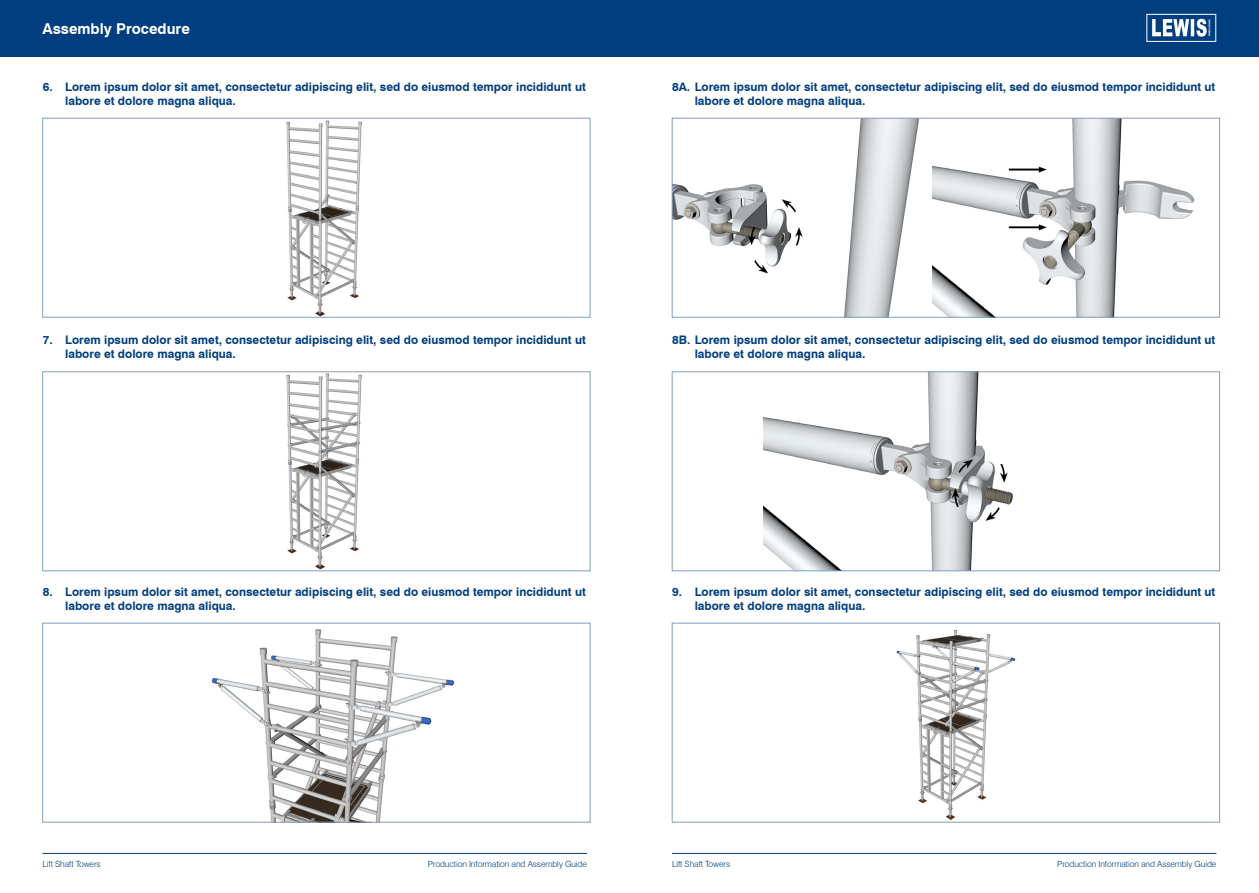
<style>
.page{position:relative;width:1259px;height:893px;background:#fff}
.page>*{position:absolute;margin:0;border:0;box-sizing:border-box;transform-origin:0 0}
.Subtitle{font:700 14.85px "Swiss 721 BT";color:#fff}
.Product_Titles{font:700 11.85px/14px "Swiss 721 BT";color:#013e7f}
.t1{font:300 8.55px "Swiss 721 BT";letter-spacing:-.01em;color:#013e7f}
</style>
<div class="page">
<div style="left:0;top:0;width:629px;height:56px;background:#013e7f"></div>
<div style="left:629px;top:0;width:630px;height:56px;background:#013e7f"></div>
<hr style="left:43px;top:853px;width:544px;height:1px;background:#013e7f">
<hr style="left:672px;top:853px;width:544px;height:1px;background:#013e7f">
<div style="left:1146px;top:14px;width:70px;height:28px;background:#013e7f;border:1px solid #fff"></div>
<img style="left:1152px;top:18px;width:59px;height:19px">
<img style="left:674px;top:120px;width:521px;height:195px">
<img style="left:286px;top:120px;width:76px;height:195px">
<div style="left:43px;top:118px;width:547px;height:199px;border:1px solid #809fbf"></div>
<img style="left:286px;top:374px;width:76px;height:195px">
<div style="left:43px;top:372px;width:547px;height:199px;border:1px solid #809fbf"></div>
<img style="left:211px;top:629px;width:244px;height:191px">
<div style="left:43px;top:623px;width:547px;height:199px;border:1px solid #809fbf"></div>
<img style="left:763px;top:374px;width:250px;height:195px">
<div style="left:672px;top:372px;width:547px;height:199px;border:1px solid #809fbf"></div>
<img style="left:896px;top:630px;width:120px;height:190px">
<div style="left:672px;top:623px;width:547px;height:199px;border:1px solid #809fbf"></div>
<div style="left:672px;top:118px;width:547px;height:199px;border:1px solid #809fbf"></div>
<p class="Subtitle" style="left:43px;top:20px;width:149px">Assembly Procedure</p>
<p class="Product_Titles" style="left:65px;top:80px;width:522px;text-indent:-23px">6. Lorem ipsum dolor sit amet, consectetur adipiscing elit, sed do eiusmod tempor incididunt ut labore et dolore magna aliqua.</p>
<p class="Product_Titles" style="left:694px;top:80px;width:522px;text-indent:-22px">8A. Lorem ipsum dolor sit amet, consectetur adipiscing elit, sed do eiusmod tempor incididunt ut labore et dolore magna aliqua.</p>
<p class="Product_Titles" style="left:65px;top:333px;width:522px;text-indent:-23px">7. Lorem ipsum dolor sit amet, consectetur adipiscing elit, sed do eiusmod tempor incididunt ut labore et dolore magna aliqua.</p>
<p class="Product_Titles" style="left:694px;top:333px;width:522px;text-indent:-22px">8B. Lorem ipsum dolor sit amet, consectetur adipiscing elit, sed do eiusmod tempor incididunt ut labore et dolore magna aliqua.</p>
<p class="Product_Titles" style="left:65px;top:584px;width:522px;text-indent:-23px">8. Lorem ipsum dolor sit amet, consectetur adipiscing elit, sed do eiusmod tempor incididunt ut labore et dolore magna aliqua.</p>
<p class="Product_Titles" style="left:694px;top:584px;width:522px;text-indent:-22px">9. Lorem ipsum dolor sit amet, consectetur adipiscing elit, sed do eiusmod tempor incididunt ut labore et dolore magna aliqua.</p>
<p class="t1" style="left:43px;top:859px;width:60px">Lift Shaft Towers</p>
<p class="t1" style="left:428px;top:859px;width:161px">Production Information and Assembly Guide</p>
<p class="t1" style="left:672px;top:859px;width:60px">Lift Shaft Towers</p>
<p class="t1" style="left:1057px;top:859px;width:161px">Production Information and Assembly Guide</p>
</div>
